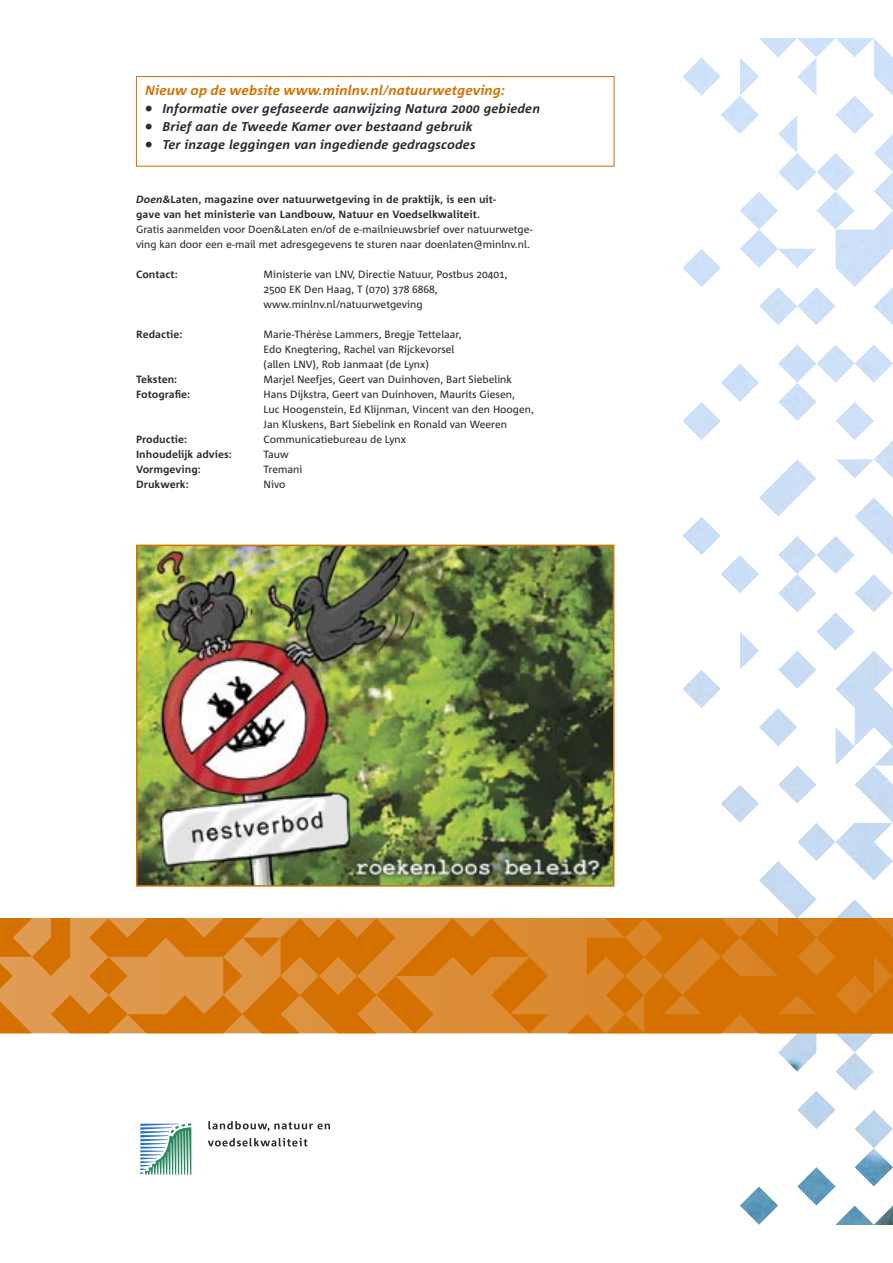
<style>
.page{position:relative;width:893px;height:1263px;background:#fff}
.page>*{position:absolute;margin:0;border:0;box-sizing:border-box;transform-origin:0 0}
.t1{font:13.5px "Agrofont Vet Cursief";color:#d47100}
.t2{font:12.75px "Agrofont Vet Cursief";color:#2b2a24}
.t3{font:10.5px/15px "Agrofont Normaal";color:#2b2a24}
.t4{font:10.5px/15px "Agrofont Vet";color:#2b2a24}
.s1{font-family:"Agrofont Vet Cursief"}
</style>
<div class="page">
<div style="left:136px;top:76px;width:478px;height:91px;border:1px solid #d47100"></div>
<svg style="left:682px;top:38px;width:211px;height:1187px"></svg>
<svg style="left:892px;top:134px;width:1px;height:115px"></svg>
<svg style="left:874px;top:727px;width:19px;height:134px"></svg>
<svg style="left:836px;top:38px;width:57px;height:39px"></svg>
<svg style="left:0;top:918px;width:893px;height:257px"></svg>
<img style="left:139px;top:548px;width:472px;height:336px">
<div style="left:136px;top:545px;width:478px;height:342px;border:2px solid #d47100"></div>
<p class="t1" style="left:145px;top:83px;width:361px">Nieuw op de website www.minlnv.nl/natuurwetgeving:</p>
<p class="t2" style="left:145px;top:101px;width:396px">• Informatie over gefaseerde aanwijzing Natura 2000 gebieden</p>
<p class="t2" style="left:145px;top:119px;width:329px">• Brief aan de Tweede Kamer over bestaand gebruik</p>
<p class="t2" style="left:145px;top:137px;width:332px">• Ter inzage leggingen van ingediende gedragscodes</p>
<p class="t4" style="left:136px;top:192px;width:362px"><span class="s1">Doen&amp;</span>Laten, magazine over natuurwetgeving in de praktijk, is een uit&shy;gave van het ministerie van Landbouw, Natuur en Voedselkwaliteit.</p>
<p class="t3" style="left:136px;top:222px;width:398px">Gratis aanmelden voor Doen&amp;Laten en/of de e-mailnieuwsbrief over natuurwetge&shy;ving kan door een e-mail met adresgegevens te sturen naar doenlaten@minlnv.nl.</p>
<p class="t4" style="left:136px;top:267px;width:43px">Contact:</p>
<p class="t3" style="left:264px;top:267px;width:246px">Ministerie van LNV, Directie Natuur, Postbus 20401,<br>2500 EK Den Haag, T (070) 378 6868, www.minlnv.nl/natuurwetgeving</p>
<p class="t4" style="left:136px;top:327px;width:48px">Redactie:</p>
<p class="t3" style="left:264px;top:327px;width:199px">Marie-Thérèse Lammers, Bregje Tettelaar,<br>Edo Knegtering, Rachel van Rijckevorsel (allen LNV), Rob Janmaat (de Lynx)</p>
<p class="t4" style="left:136px;top:372px;width:43px">Teksten:</p>
<p class="t3" style="left:264px;top:372px;width:250px">Marjel Neefjes, Geert van Duinhoven, Bart Siebelink</p>
<p class="t4" style="left:136px;top:387px;width:56px">Fotografie:</p>
<p class="t3" style="left:264px;top:387px;width:272px">Hans Dijkstra, Geert van Duinhoven, Maurits Giesen,<br>Luc Hoogenstein, Ed Klijnman, Vincent van den Hoogen,<br>Jan Kluskens, Bart Siebelink en Ronald van Weeren</p>
<p class="t4" style="left:136px;top:432px;width:53px">Productie:</p>
<p class="t3" style="left:264px;top:432px;width:144px">Communicatiebureau de Lynx</p>
<p class="t4" style="left:136px;top:447px;width:97px">Inhoudelijk advies:</p>
<p class="t3" style="left:264px;top:447px;width:27px">Tauw</p>
<p class="t4" style="left:136px;top:462px;width:66px">Vormgeving:</p>
<p class="t3" style="left:264px;top:462px;width:40px">Tremani</p>
<p class="t4" style="left:136px;top:477px;width:54px">Drukwerk:</p>
<p class="t3" style="left:264px;top:477px;width:23px">Nivo</p>
</div>
